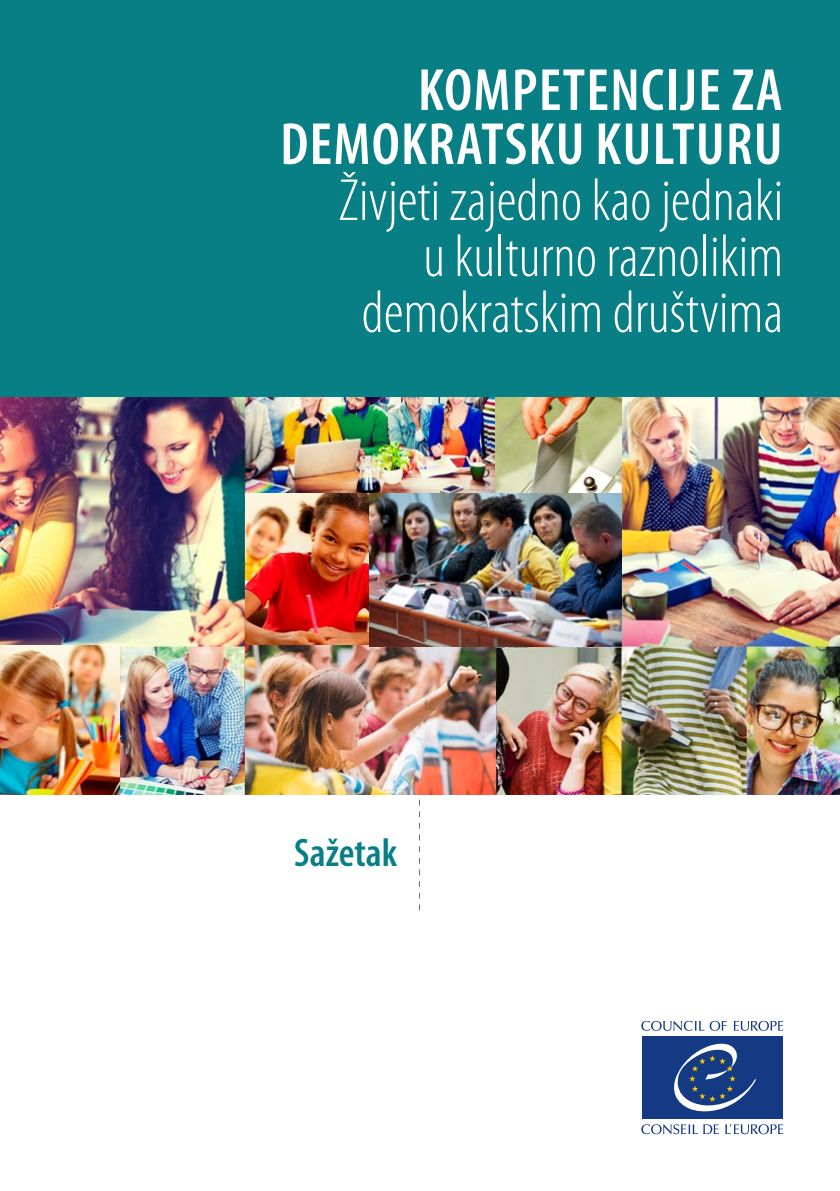
<style>
.page{position:relative;width:840px;height:1191px;background:#fff}
.page>*{position:absolute;margin:0;border:0;box-sizing:border-box;transform-origin:0 0}
.t1{font:300 condensed 60px/56px "Myriad Pro";color:#fff;text-align:right}
.t2{font:600 condensed 60px/54px "Myriad Pro";letter-spacing:.02em;color:#fff;text-align:right}
.t3{font:600 condensed 40px "Myriad Pro";color:#077f85}
</style>
<div class="page">
<img style="left:0;top:397px;width:839px;height:397px">
<img style="left:245px;top:493px;width:375px;height:153px">
<img style="left:0;top:645px;width:120px;height:149px">
<img style="left:245px;top:645px;width:250px;height:149px">
<img style="left:495px;top:397px;width:125px;height:99px">
<div style="left:0;top:0;width:839px;height:397px;background:#077f85"></div>
<svg style="left:733px;top:1020px;width:49px;height:10px"></svg>
<svg style="left:641px;top:1020px;width:85px;height:10px"></svg>
<svg style="left:725px;top:1124px;width:57px;height:10px"></svg>
<svg style="left:703px;top:1124px;width:15px;height:10px"></svg>
<svg style="left:641px;top:1124px;width:56px;height:10px"></svg>
<div style="left:641px;top:1036px;width:141px;height:82px;background:#143a84"></div>
<svg style="left:674px;top:1043px;width:82px;height:68px"></svg>
<svg style="left:419px;top:799px;width:1px;height:111px"></svg>
<p class="t2" style="left:280px;top:62px;width:503px">KOMPETENCIJE ZA<br>DEMOKRATSKU KULTURU</p>
<p class="t1" style="left:338px;top:172px;width:446px">Živjeti zajedno kao jednaki u kulturno raznolikim demokratskim društvima</p>
<p class="t3" style="left:294px;top:828px;width:105px">Sažetak</p>
</div>
